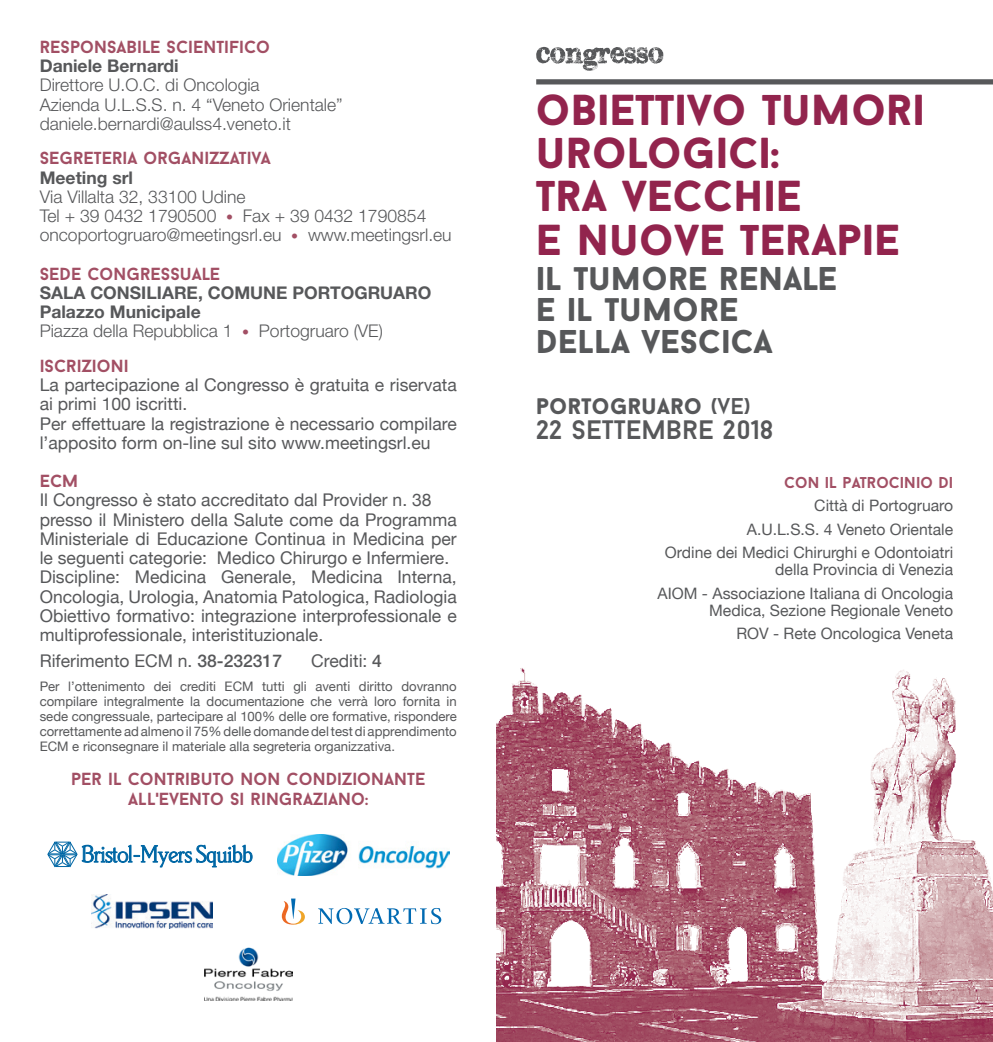
<style>
.page{position:relative;width:993px;height:1042px;background:#fff}
.page>*{position:absolute;margin:0;border:0;box-sizing:border-box;transform-origin:0 0}
.t1{font:900 43.75px/43.1px "Baron Neue";color:#92244d}
.t2{font:900 33.25px "Baron Neue";color:#57585a}
.t3{font:26.6px "Baron Neue";color:#57585a}
.t4{font:900 22.75px "Baron Neue";letter-spacing:.005em;color:#57585a}
.t5{font:17.5px/19.2px "Helvetica Neue";color:#57585a}
.t6{font:300 17.5px "Helvetica Neue";color:#57585a}
.t7{font:700 17.5px/20.1px "Baron Neue";color:#a24f64;text-align:center}
.t8{font:700 17.5px "Helvetica Neue";color:#57585a}
.t9{font:15.75px/17.3px "Helvetica Neue";color:#57585a;text-align:right}
.t10{font:700 15.75px "Baron Neue";color:#a24f64}
.t11{font:13.12px/14.9px "Helvetica Neue";color:#57585a;text-align:justify}
.s1{font-size:14px;color:#a24f64}
.s2{font-weight:500}
.s3{font-weight:400}
</style>
<div class="page">
<img style="left:496px;top:668px;width:496px;height:374px">
<svg style="left:536px;top:47px;width:127px;height:24px"></svg>
<div style="left:536px;top:79px;width:456px;height:5px;background:#57585a"></div>
<svg style="left:47px;top:841px;width:205px;height:26px"></svg>
<img style="left:204px;top:947px;width:88px;height:53px">
<img style="left:91px;top:894px;width:122px;height:35px">
<svg style="left:282px;top:898px;width:159px;height:26px"></svg>
<img style="left:277px;top:834px;width:172px;height:41px">
<p class="t7" style="left:40px;top:36px;width:232px">RESPONSABILE SCIENTIFICO</p>
<p class="t8" style="left:40px;top:55px;width:140px">Daniele Bernardi</p>
<p class="t6" style="left:40px;top:74px;width:221px">Direttore U.O.C. di Oncologia</p>
<p class="t6" style="left:40px;top:94px;width:304px">Azienda U.L.S.S. n. 4 “Veneto Orientale”</p>
<p class="t6" style="left:40px;top:113px;width:252px">daniele.bernardi@aulss4.veneto.it</p>
<p class="t7" style="left:40px;top:148px;width:232px">SEGRETERIA ORGANIZZATIVA</p>
<p class="t8" style="left:40px;top:166px;width:95px">Meeting srl</p>
<p class="t6" style="left:40px;top:186px;width:207px">Via Villalta 32, 33100 Udine</p>
<p class="t6" style="left:40px;top:205px;width:388px">Tel + 39 0432 1790500 <span class="s1">•</span> Fax + 39 0432 1790854</p>
<p class="t6" style="left:40px;top:224px;width:413px">oncoportogruaro@meetingsrl.eu <span class="s1">•</span> www.meetingsrl.eu</p>
<p class="t7" style="left:40px;top:263px;width:182px">SEDE CONGRESSUALE</p>
<p class="t8" style="left:40px;top:282px;width:393px">SALA CONSILIARE, COMUNE PORTOGRUARO</p>
<p class="t8" style="left:40px;top:301px;width:163px">Palazzo Municipale</p>
<p class="t6" style="left:40px;top:320px;width:344px">Piazza della Repubblica 1 <span class="s1">•</span> Portogruaro (VE)</p>
<p class="t7" style="left:40px;top:355px;width:90px">ISCRIZIONI</p>
<p class="t5" style="left:40px;top:375px;width:418px">La partecipazione al Congresso è gratuita e riservata ai primi 100 iscritti.</p>
<p class="t5" style="left:40px;top:413px;width:418px">Per effettuare la registrazione è necessario compilare l’apposito form on-line sul sito www.meetingsrl.eu</p>
<p class="t7" style="left:40px;top:470px;width:40px">ECM</p>
<p class="t5" style="left:40px;top:490px;width:393px">Il Congresso è stato accreditato dal Provider n. 38</p>
<p class="t5" style="left:40px;top:509px;width:418px;text-align:justify">presso il Ministero della Salute come da Programma Ministeriale di Educazione Continua in Medicina per le seguenti categorie: Medico Chirurgo e Infermiere.</p>
<p class="t5" style="left:40px;top:567px;width:418px">Discipline: Medicina Generale, Medicina Interna,<br>Oncologia, Urologia, Anatomia Patologica, Radiologia</p>
<p class="t5" style="left:40px;top:606px;width:418px">Obiettivo formativo: integrazione interprofessionale e multiprofessionale, interistituzionale.</p>
<p class="t5" style="left:40px;top:651px;width:244px">Riferimento ECM n. <span class="s2">38-232317</span></p>
<p class="t5" style="left:311px;top:651px;width:72px">Crediti: <span class="s2">4</span></p>
<p class="t11" style="left:40px;top:679px;width:418px">Per l’ottenimento dei crediti ECM tutti gli aventi diritto dovranno compilare integralmente la documentazione che verrà loro fornita in sede congressuale, partecipare al 100% delle ore formative, rispondere correttamente ad almeno il 75% delle domande del test di apprendimento ECM e riconsegnare il materiale alla segreteria organizzativa.</p>
<p class="t7" style="left:71px;top:768px;width:355px">PER IL CONTRIBUTO NON CONDIZIONANTE<br>ALL'EVENTO SI RINGRAZIANO:</p>
<p class="t1" style="left:536px;top:88px;width:390px">OBIETTIVO TUMORI<br>UROLOGICI:</p>
<p class="t1" style="left:536px;top:174px;width:267px">TRA VECCHIE</p>
<p class="t1" style="left:536px;top:217px;width:365px">E NUOVE TERAPIE</p>
<p class="t2" style="left:536px;top:256px;width:302px">IL TUMORE RENALE</p>
<p class="t2" style="left:536px;top:288px;width:204px">E IL TUMORE</p>
<p class="t2" style="left:536px;top:320px;width:238px">DELLA VESCICA</p>
<p class="t4" style="left:536px;top:391px;width:216px">PORTOGRUARO <span class="s3">(VE)</span></p>
<p class="t3" style="left:536px;top:413px;width:238px">22 SETTEMBRE 2018</p>
<p class="t10" style="left:783px;top:473px;width:170px">CON IL PATROCINIO DI</p>
<p class="t9" style="left:814px;top:497px;width:140px">Città di Portogruaro</p>
<p class="t9" style="left:746px;top:520px;width:208px">A.U.L.S.S. 4 Veneto Orientale</p>
<p class="t9" style="left:664px;top:543px;width:290px">Ordine dei Medici Chirurghi e Odontoiatri della Provincia di Venezia</p>
<p class="t9" style="left:657px;top:584px;width:297px">AIOM - Associazione Italiana di Oncologia<br>Medica, Sezione Regionale Veneto</p>
<p class="t9" style="left:736px;top:625px;width:218px">ROV - Rete Oncologica Veneta</p>
</div>
